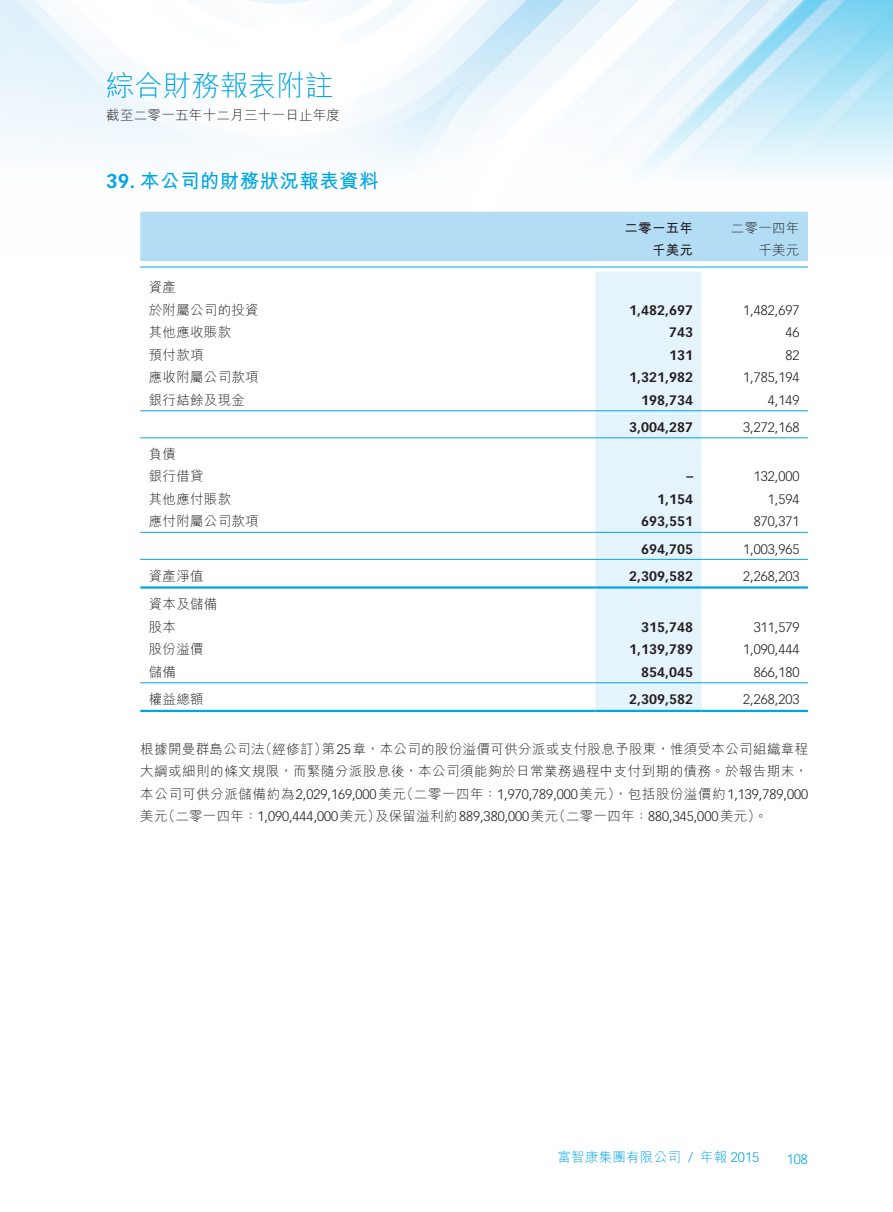
<style>
.page{position:relative;width:893px;height:1212px;background:#fff}
.page>*{position:absolute;margin:0;border:0;box-sizing:border-box;transform-origin:0 0}
.t1{font:300 28.5px "M Hei HK";letter-spacing:-.005em;color:#00a5e3}
._01_H1{font:700 19.5px "M Hei HK";letter-spacing:.02em;color:#00a5e3}
._00_txt{font:300 13.5px/22.5px "M Hei HK";letter-spacing:.035em;color:#231f20;text-align:justify}
._50_Table_txt{font:300 13.5px "Vectora LT Std";color:#231f20}
._50_Table_txt-2{font:700 13.5px "Vectora LT Std";color:#231f20}
._50_Table_txt-3{font:300 13.5px "M Hei HK";letter-spacing:.02em;color:#231f20}
.t2{font:300 13.5px "M Hei HK";letter-spacing:.02em;color:#00a5e3}
._50_Table_txt-4{font:700 13.5px "M Hei HK";letter-spacing:.02em;color:#231f20}
.t3{font:300 13.5px "Vectora LT Std";color:#00a5e3}
.s1{font-family:"Vectora LT Std"}
</style>
<div class="page">
<img style="left:0;top:0;width:893px;height:212px">
<div style="left:140px;top:212px;width:668px;height:49px;background:#b3ddf5"></div>
<div style="left:595px;top:272px;width:107px;height:438px;background:#e5f3fb"></div>
<hr style="left:140px;top:267px;width:455px;height:1px;background:#00a5e3">
<hr style="left:595px;top:267px;width:107px;height:1px;background:#00a5e3">
<hr style="left:702px;top:267px;width:106px;height:1px;background:#00a5e3">
<hr style="left:140px;top:410px;width:455px;height:1px;background:#00a5e3">
<hr style="left:595px;top:410px;width:107px;height:1px;background:#00a5e3">
<hr style="left:702px;top:410px;width:106px;height:1px;background:#00a5e3">
<hr style="left:140px;top:437px;width:455px;height:1px;background:#00a5e3">
<hr style="left:595px;top:437px;width:107px;height:1px;background:#00a5e3">
<hr style="left:702px;top:437px;width:106px;height:1px;background:#00a5e3">
<hr style="left:140px;top:532px;width:455px;height:1px;background:#00a5e3">
<hr style="left:595px;top:532px;width:107px;height:1px;background:#00a5e3">
<hr style="left:702px;top:532px;width:106px;height:1px;background:#00a5e3">
<hr style="left:140px;top:559px;width:455px;height:1px;background:#00a5e3">
<hr style="left:595px;top:559px;width:107px;height:1px;background:#00a5e3">
<hr style="left:702px;top:559px;width:106px;height:1px;background:#00a5e3">
<hr style="left:140px;top:586px;width:455px;height:3px;background:#00a5e3">
<hr style="left:595px;top:586px;width:107px;height:3px;background:#00a5e3">
<hr style="left:702px;top:586px;width:106px;height:3px;background:#00a5e3">
<hr style="left:140px;top:682px;width:455px;height:1px;background:#00a5e3">
<hr style="left:595px;top:682px;width:107px;height:1px;background:#00a5e3">
<hr style="left:702px;top:682px;width:106px;height:1px;background:#00a5e3">
<hr style="left:140px;top:710px;width:455px;height:2px;background:#00a5e3">
<hr style="left:595px;top:710px;width:107px;height:2px;background:#00a5e3">
<hr style="left:702px;top:710px;width:106px;height:2px;background:#00a5e3">
<h1 class="t1" style="left:106px;top:71px;width:229px">綜合財務報表附註</h1>
<p class="_00_txt" style="left:106px;top:104px;width:235px">截至二零一五年十二月三十一日止年度</p>
<p class="_01_H1" style="left:106px;top:166px;width:274px"><span class="s1">39.</span> 本公司的財務狀況報表資料</p>
<p class="_50_Table_txt-4" style="left:624px;top:218px;width:70px">二零一五年</p>
<p class="_50_Table_txt-3" style="left:731px;top:221px;width:70px">二零一四年</p>
<p class="_50_Table_txt-4" style="left:652px;top:240px;width:43px">千美元</p>
<p class="_50_Table_txt-3" style="left:758px;top:243px;width:43px">千美元</p>
<p class="_50_Table_txt-3" style="left:149px;top:281px;width:29px">資產</p>
<p class="_50_Table_txt-3" style="left:149px;top:303px;width:111px">於附屬公司的投資</p>
<p class="_50_Table_txt-2" style="left:629px;top:302px;width:65px">1,482,697</p>
<p class="_50_Table_txt" style="left:743px;top:302px;width:58px">1,482,697</p>
<p class="_50_Table_txt-3" style="left:149px;top:326px;width:84px">其他應收賬款</p>
<p class="_50_Table_txt-2" style="left:669px;top:324px;width:25px">743</p>
<p class="_50_Table_txt" style="left:785px;top:325px;width:16px">46</p>
<p class="_50_Table_txt-3" style="left:149px;top:348px;width:56px">預付款項</p>
<p class="_50_Table_txt-2" style="left:669px;top:347px;width:25px">131</p>
<p class="_50_Table_txt" style="left:785px;top:347px;width:16px">82</p>
<p class="_50_Table_txt-3" style="left:149px;top:371px;width:111px">應收附屬公司款項</p>
<p class="_50_Table_txt-2" style="left:629px;top:369px;width:65px">1,321,982</p>
<p class="_50_Table_txt" style="left:743px;top:370px;width:58px">1,785,194</p>
<p class="_50_Table_txt-3" style="left:149px;top:393px;width:98px">銀行結餘及現金</p>
<p class="_50_Table_txt-2" style="left:641px;top:392px;width:53px">198,734</p>
<p class="_50_Table_txt" style="left:768px;top:392px;width:33px">4,149</p>
<p class="_50_Table_txt-2" style="left:629px;top:419px;width:65px">3,004,287</p>
<p class="_50_Table_txt" style="left:743px;top:419px;width:58px">3,272,168</p>
<p class="_50_Table_txt-3" style="left:149px;top:447px;width:29px">負債</p>
<p class="_50_Table_txt-3" style="left:149px;top:470px;width:56px">銀行借貸</p>
<p class="_50_Table_txt-2" style="left:686px;top:468px;width:8px">–</p>
<p class="_50_Table_txt" style="left:754px;top:469px;width:47px">132,000</p>
<p class="_50_Table_txt-3" style="left:149px;top:492px;width:84px">其他應付賬款</p>
<p class="_50_Table_txt-2" style="left:657px;top:491px;width:37px">1,154</p>
<p class="_50_Table_txt" style="left:768px;top:491px;width:33px">1,594</p>
<p class="_50_Table_txt-3" style="left:149px;top:515px;width:111px">應付附屬公司款項</p>
<p class="_50_Table_txt-2" style="left:641px;top:513px;width:53px">693,551</p>
<p class="_50_Table_txt" style="left:754px;top:514px;width:47px">870,371</p>
<p class="_50_Table_txt-2" style="left:641px;top:540px;width:53px">694,705</p>
<p class="_50_Table_txt" style="left:743px;top:541px;width:58px">1,003,965</p>
<p class="_50_Table_txt-3" style="left:149px;top:569px;width:56px">資產淨值</p>
<p class="_50_Table_txt-2" style="left:629px;top:567px;width:65px">2,309,582</p>
<p class="_50_Table_txt" style="left:743px;top:568px;width:58px">2,268,203</p>
<p class="_50_Table_txt-3" style="left:149px;top:597px;width:70px">資本及儲備</p>
<p class="_50_Table_txt-3" style="left:149px;top:620px;width:29px">股本</p>
<p class="_50_Table_txt-2" style="left:641px;top:619px;width:53px">315,748</p>
<p class="_50_Table_txt" style="left:754px;top:619px;width:47px">311,579</p>
<p class="_50_Table_txt-3" style="left:149px;top:642px;width:56px">股份溢價</p>
<p class="_50_Table_txt-2" style="left:629px;top:641px;width:65px">1,139,789</p>
<p class="_50_Table_txt" style="left:743px;top:642px;width:58px">1,090,444</p>
<p class="_50_Table_txt-3" style="left:149px;top:665px;width:29px">儲備</p>
<p class="_50_Table_txt-2" style="left:641px;top:664px;width:53px">854,045</p>
<p class="_50_Table_txt" style="left:754px;top:664px;width:47px">866,180</p>
<p class="_50_Table_txt-3" style="left:149px;top:692px;width:56px">權益總額</p>
<p class="_50_Table_txt-2" style="left:629px;top:691px;width:65px">2,309,582</p>
<p class="_50_Table_txt" style="left:743px;top:691px;width:58px">2,268,203</p>
<p class="_00_txt" style="left:140px;top:737px;width:669px">根據開曼群島公司法（經修訂）第<span class="s1">25</span>章，本公司的股份溢價可供分派或支付股息予股東，惟須受本公司組織章程大綱或細則的條文規限，而緊隨分派股息後，本公司須能夠於日常業務過程中支付到期的債務。於報告期末，本公司可供分派儲備約為<span class="s1">2,029,169,000</span>美元（二零一四年：<span class="s1">1,970,789,000</span>美元），包括股份溢價約<span class="s1">1,139,789,000</span>美元（二零一四年：<span class="s1">1,090,444,000</span>美元）及保留溢利約<span class="s1">889,380,000</span>美元（二零一四年：<span class="s1">880,345,000</span>美元）。</p>
<p class="t2" style="left:557px;top:1150px;width:203px">富智康集團有限公司 <span class="s1">/</span> 年報 <span class="s1">2015</span></p>
<p class="t3" style="left:787px;top:1151px;width:23px">108</p>
</div>
